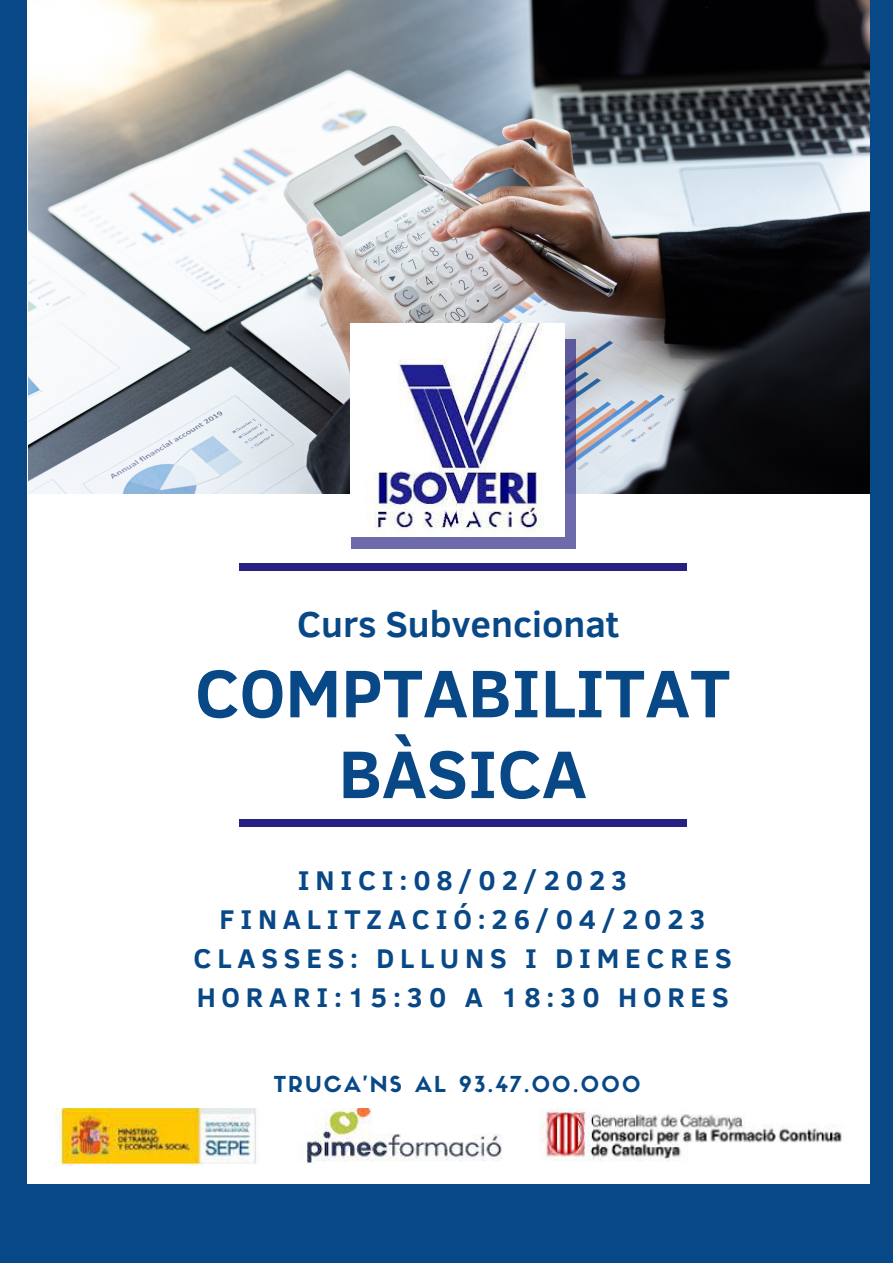
<style>
.page{position:relative;width:893px;height:1263px;background:#094886}
.page>*{position:absolute;margin:0;border:0;box-sizing:border-box;transform-origin:0 0}
.t1{font:700 68.7px/80.8px "Clear Sans";color:#094886;text-align:center}
.t2{font:700 36.9px "Clear Sans";color:#094886}
.t3{font:700 27.75px/38.8px "Clear Sans";letter-spacing:.21em;color:#094886;text-align:center}
.t4{font:21.6px "Sifonn Basic";letter-spacing:.1em;color:#094886}
</style>
<div class="page">
<div style="left:27px;top:0;width:842px;height:1184px;background:#fff"></div>
<img style="left:28px;top:0;width:842px;height:493px">
<div style="left:239px;top:563px;width:447px;height:8px;background:#252182"></div>
<div style="left:239px;top:820px;width:447px;height:7px;background:#252182"></div>
<svg style="left:351px;top:339px;width:224px;height:209px;background:#716fab"></svg>
<img style="left:351px;top:323px;width:213px;height:213px">
<img style="left:55px;top:1108px;width:787px;height:58px">
<h2 class="t2" style="left:297px;top:597px;width:324px">Curs Subvencionat</h2>
<h1 class="t1" style="left:195px;top:649px;width:537px">COMPTABILITAT<br>BÀSICA</h1>
<p class="t3" style="left:194px;top:859px;width:539px">INICI:08/02/2023<br>FINALITZACIÓ:26/04/2023<br>CLASSES: DLLUNS I DIMECRES<br>HORARI:15:30 A 18:30 HORES</p>
<p class="t4" style="left:274px;top:1075px;width:368px">TRUCA’NS AL 93.47.00.000</p>
</div>
